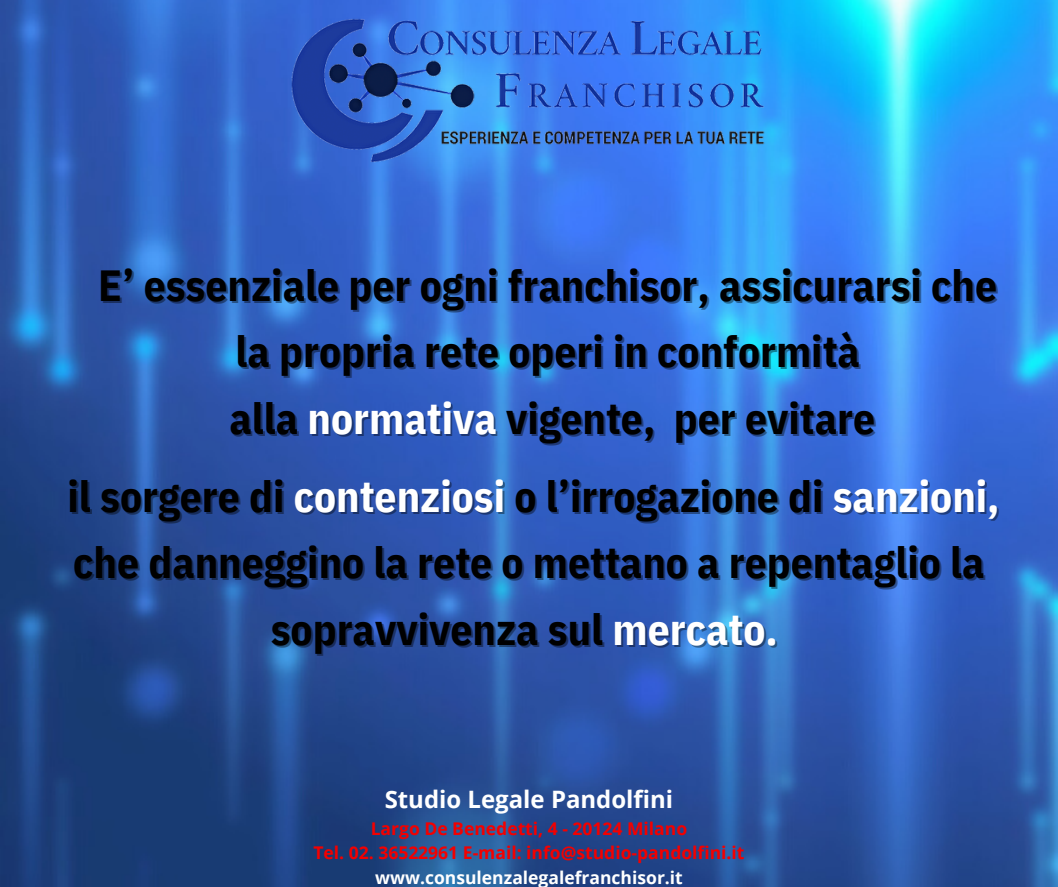
<style>
.page{position:relative;width:1058px;height:887px;background:#fff}
.page>*{position:absolute;margin:0;border:0;box-sizing:border-box;transform-origin:0 0}
.t1{font:700 43.5px/66.3px "IBM Plex Sans Cond";color:#000;text-align:center}
.t2{font:700 24px "Open Sans";color:#fff}
.t3{font:700 17.55px "Open Sans";color:#f40000}
.t4{font:700 17.55px "Open Sans";color:#fff}
.s1{color:rgb(0 0 0/.4)}
.s2{color:#fff}
</style>
<div class="page">
<img style="left:0;top:0;width:1058px;height:886px">
<img style="left:292px;top:0;width:474px;height:198px">
<p class="t1" style="left:98px;top:251px;width:900px">E’ essenziale per ogni franchisor, assicurarsi che</p>
<p class="t1" style="left:235px;top:318px;width:626px">la propria rete operi in conformità</p>
<p class="t1" style="left:231px;top:384px;width:645px"><span class="s1">alla</span> <span class="s2">normativa</span> vigente, per evitare</p>
<p class="t1" style="left:68px;top:462px;width:933px">il sorgere di <span class="s2">contenziosi</span> o l’irrogazione di <span class="s2">sanzioni, </span>che danneggino la rete o mettano a repentaglio la sopravvivenza sul <span class="s2">mercato.</span></p>
<p class="t2" style="left:385px;top:782px;width:290px">Studio Legale Pandolfini</p>
<p class="t3" style="left:371px;top:816px;width:318px">Largo De Benedetti, 4 - 20124 Milano</p>
<p class="t3" style="left:313px;top:840px;width:432px">Tel. 02. 36522961 E-mail: info@studio-pandolfini.it</p>
<p class="t4" style="left:375px;top:864px;width:309px">www.consulenzalegalefranchisor.it</p>
</div>
